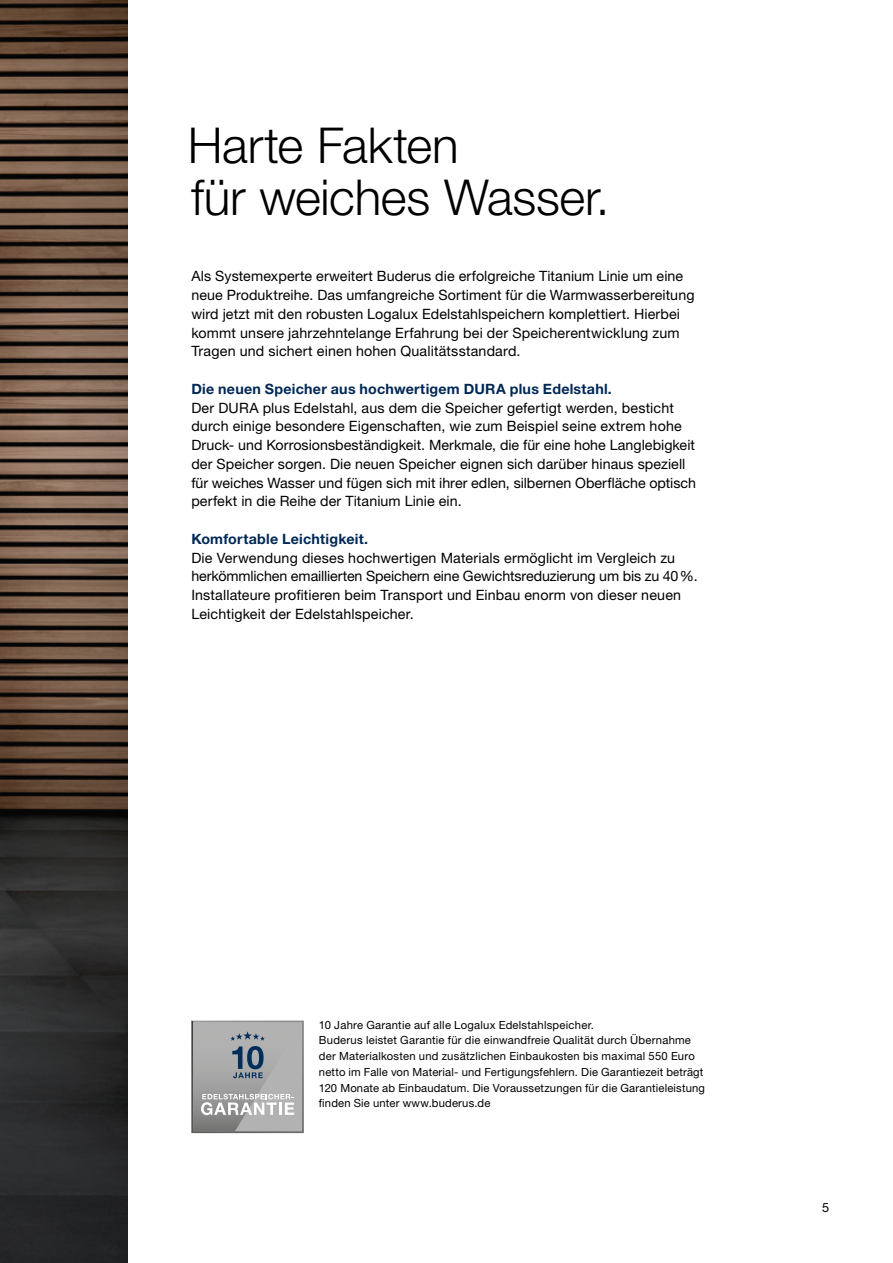
<style>
.page{position:relative;width:893px;height:1263px;background:#fff}
.page>*{position:absolute;margin:0;border:0;box-sizing:border-box;transform-origin:0 0}
.t1{font:300 49.5px/52.5px "Helvetica Neue LT Pro";letter-spacing:-.005em;color:#000}
.t2{font:14.25px/18.8px "Helvetica Neue LT Pro";letter-spacing:.01em;color:#000}
.t3{font:700 14.25px "Helvetica Neue LT Pro";letter-spacing:.015em;color:#002856}
.t4{font:12.75px "Helvetica Neue LT Pro";color:#000}
.t5{font:11.25px/15.8px "Helvetica Neue LT Pro";letter-spacing:.02em;color:#000}
</style>
<div class="page">
<img style="left:0;top:0;width:128px;height:1263px">
<svg style="left:191px;top:1020px;width:113px;height:113px;background:#a5a6a8"></svg>
<h1 class="t1" style="left:188px;top:118px;width:423px">Harte Fakten<br>für weiches Wasser.</h1>
<p class="t2" style="left:191px;top:266px;width:505px">Als Systemexperte erweitert Buderus die erfolgreiche Titanium Linie um eine neue Produktreihe. Das umfangreiche Sortiment für die Warmwasserbereitung wird jetzt mit den robusten Logalux Edelstahlspeichern komplettiert. Hierbei kommt unsere jahrzehntelange Erfahrung bei der Speicherentwicklung zum Tragen und sichert einen hohen Qualitätsstandard.</p>
<p class="t3" style="left:191px;top:380px;width:422px">Die neuen Speicher aus hochwertigem DURA plus Edelstahl.</p>
<p class="t2" style="left:191px;top:398px;width:506px">Der DURA plus Edelstahl, aus dem die Speicher gefertigt werden, besticht durch einige besondere Eigenschaften, wie zum Beispiel seine extrem hohe Druck- und Korrosionsbeständigkeit. Merkmale, die für eine hohe Langlebigkeit der Speicher sorgen. Die neuen Speicher eignen sich darüber hinaus speziell für weiches Wasser und fügen sich mit ihrer edlen, silbernen Oberfläche optisch perfekt in die Reihe der Titanium Linie ein.</p>
<p class="t3" style="left:191px;top:530px;width:178px">Komfortable Leichtigkeit.</p>
<p class="t2" style="left:191px;top:548px;width:508px">Die Verwendung dieses hochwertigen Materials ermöglicht im Vergleich zu herkömmlichen emaillierten Speichern eine Gewichtsreduzierung um bis zu 40%.<br>Installateure profitieren beim Transport und Einbau enorm von dieser neuen Leichtigkeit der Edelstahlspeicher.</p>
<p class="t5" style="left:319px;top:1016px;width:388px">10 Jahre Garantie auf alle Logalux Edelstahlspeicher.<br>Buderus leistet Garantie für die einwandfreie Qualität durch Übernahme der Materialkosten und zusätzlichen Einbaukosten bis maximal 550 Euro netto im Falle von Material- und Fertigungsfehlern. Die Garantiezeit beträgt 120 Monate ab Einbaudatum. Die Voraussetzungen für die Garantieleistung finden Sie unter www.buderus.de</p>
<p class="t4" style="left:822px;top:1199px;width:9px">5</p>
</div>
